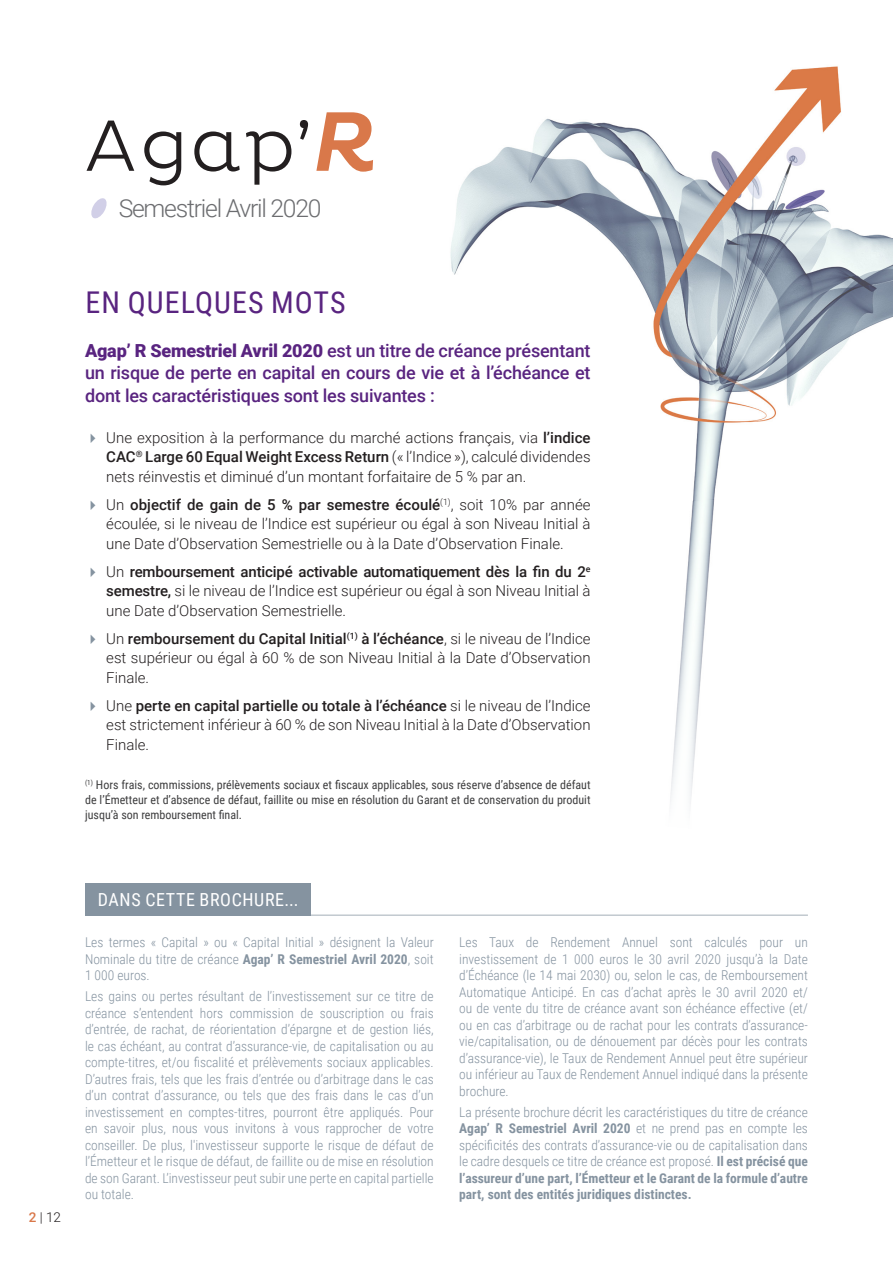
<style>
.page{position:relative;width:893px;height:1263px;background:#fff}
.page>*{position:absolute;margin:0;border:0;box-sizing:border-box;transform-origin:0 0}
.t1{font:30px "Roboto Condensed";letter-spacing:.035em;color:#592480}
.t2{font:300 24.75px "Roboto";letter-spacing:-.05em;color:#6c6d70}
.t3{font:500 18px/22.5px "Roboto";letter-spacing:-.01em;color:#592480;text-align:justify}
.t4{font:18px "Roboto Condensed";letter-spacing:.035em;color:#fff}
.t5{font:300 15px/19.5px "Roboto";color:#231f20;text-align:justify}
.t6{font:300 13.5px/16.5px "Roboto Condensed";color:#8593a0;text-align:justify}
.t7{font:300 13.5px "Roboto";color:#231f20}
.t8{font:12px/15px "Roboto Condensed";color:#3e3e3f;text-align:justify}
.s1{font-weight:900}
.s2{font-weight:500}
.s3{font-weight:500;color:#d9784a}
.s4{font-weight:700}
</style>
<div class="page">
<img style="left:450px;top:66px;width:443px;height:738px">
<svg style="left:91px;top:198px;width:16px;height:21px"></svg>
<svg style="left:316px;top:112px;width:57px;height:60px"></svg>
<svg style="left:87px;top:120px;width:221px;height:65px"></svg>
<hr style="left:85px;top:914px;width:723px;height:2px;background:#c2c9cf">
<div style="left:85px;top:883px;width:225px;height:32px;background:#8593a0"></div>
<p class="t2" style="left:119px;top:191px;width:204px">Semestriel Avril 2020</p>
<p class="t1" style="left:86px;top:281px;width:262px">EN QUELQUES MOTS</p>
<p class="t3" style="left:85px;top:338px;width:507px"><span class="s1">Agap’ R Semestriel Avril 2020</span> est un titre de créance présentant un risque de perte en capital en cours de vie et à l’échéance et dont les caractéristiques sont les suivantes :</p>
<p class="t5" style="left:106px;top:427px;width:486px">Une exposition à la performance du marché actions français, via <span class="s2">l’indice CAC</span><sup>®</sup> <span class="s2">Large 60 Equal Weight Excess Return</span> (« l’Indice »), calculé dividendes nets réinvestis et diminué d’un montant forfaitaire de 5 % par an.</p>
<p class="t5" style="left:106px;top:494px;width:486px">Un <span class="s2">objectif de gain de 5 % par semestre écoulé</span><sup>(1)</sup>, soit 10% par année écoulée, si le niveau de l’Indice est supérieur ou égal à son Niveau Initial à une Date d’Observation Semestrielle ou à la Date d’Observation Finale.</p>
<p class="t5" style="left:106px;top:561px;width:486px">Un <span class="s2">remboursement anticipé activable automatiquement dès la fin du 2</span><sup>e </sup><span class="s2">semestre,</span> si le niveau de l’Indice est supérieur ou égal à son Niveau Initial à une Date d’Observation Semestrielle.</p>
<p class="t5" style="left:106px;top:628px;width:486px">Un <span class="s2">remboursement du Capital Initial</span><sup>(1)</sup> <span class="s2">à l’échéance</span>, si le niveau de l’Indice est supérieur ou égal à 60 % de son Niveau Initial à la Date d’Observation Finale.</p>
<p class="t5" style="left:106px;top:695px;width:486px">Une <span class="s2">perte en capital partielle ou totale à l’échéance</span> si le niveau de l’Indice est strictement inférieur à 60 % de son Niveau Initial à la Date d’Observation Finale.</p>
<p class="t8" style="left:85px;top:776px;width:507px"><sup>(1)</sup> Hors frais, commissions, prélèvements sociaux et fiscaux applicables, sous réserve d’absence de défaut de l’Émetteur et d’absence de défaut, faillite ou mise en résolution du Garant et de conservation du produit jusqu’à son remboursement final.</p>
<p class="t7" style="left:29px;top:1208px;width:34px"><span class="s3">2</span> | 12</p>
<p class="t4" style="left:98px;top:887px;width:202px">DANS CETTE BROCHURE...</p>
<p class="t6" style="left:85px;top:934px;width:350px">Les termes « Capital » ou « Capital Initial » désignent la Valeur Nominale du titre de créance <span class="s4">Agap’ R Semestriel Avril 2020</span>, soit 1 000 euros.</p>
<p class="t6" style="left:85px;top:987px;width:350px">Les gains ou pertes résultant de l’investissement sur ce titre de créance s’entendent hors commission de souscription ou frais d’entrée, de rachat, de réorientation d’épargne et de gestion liés, le cas échéant, au contrat d’assurance-vie, de capitalisation ou au compte-titres, et/ou fiscalité et prélèvements sociaux applicables.<br>D’autres frais, tels que les frais d’entrée ou d’arbitrage dans le cas d’un contrat d’assurance, ou tels que des frais dans le cas d’un investissement en comptes-titres, pourront être appliqués. Pour en savoir plus, nous vous invitons à vous rapprocher de votre conseiller. De plus, l'investisseur supporte le risque de défaut de l’Émetteur et le risque de défaut, de faillite ou de mise en résolution de son Garant. L’investisseur peut subir une perte en capital partielle ou totale.</p>
<p class="t6" style="left:459px;top:934px;width:350px">Les Taux de Rendement Annuel sont calculés pour un investissement de 1 000 euros le 30 avril 2020 jusqu’à la Date d’Échéance (le 14 mai 2030) ou, selon le cas, de Remboursement Automatique Anticipé. En cas d’achat après le 30 avril 2020 et/ ou de vente du titre de créance avant son échéance effective (et/ ou en cas d’arbitrage ou de rachat pour les contrats d’assurance&shy;vie/capitalisation, ou de dénouement par décès pour les contrats d’assurance-vie), le Taux de Rendement Annuel peut être supérieur ou inférieur au Taux de Rendement Annuel indiqué dans la présente brochure.</p>
<p class="t6" style="left:459px;top:1103px;width:350px">La présente brochure décrit les caractéristiques du titre de créance <span class="s4">Agap’ R Semestriel Avril 2020</span> et ne prend pas en compte les spécificités des contrats d’assurance-vie ou de capitalisation dans le cadre desquels ce titre de créance est proposé. <span class="s4">Il est précisé que l’assureur d’une part, l’Émetteur et le Garant de la formule d’autre part, sont des entités juridiques distinctes.</span></p>
</div>
